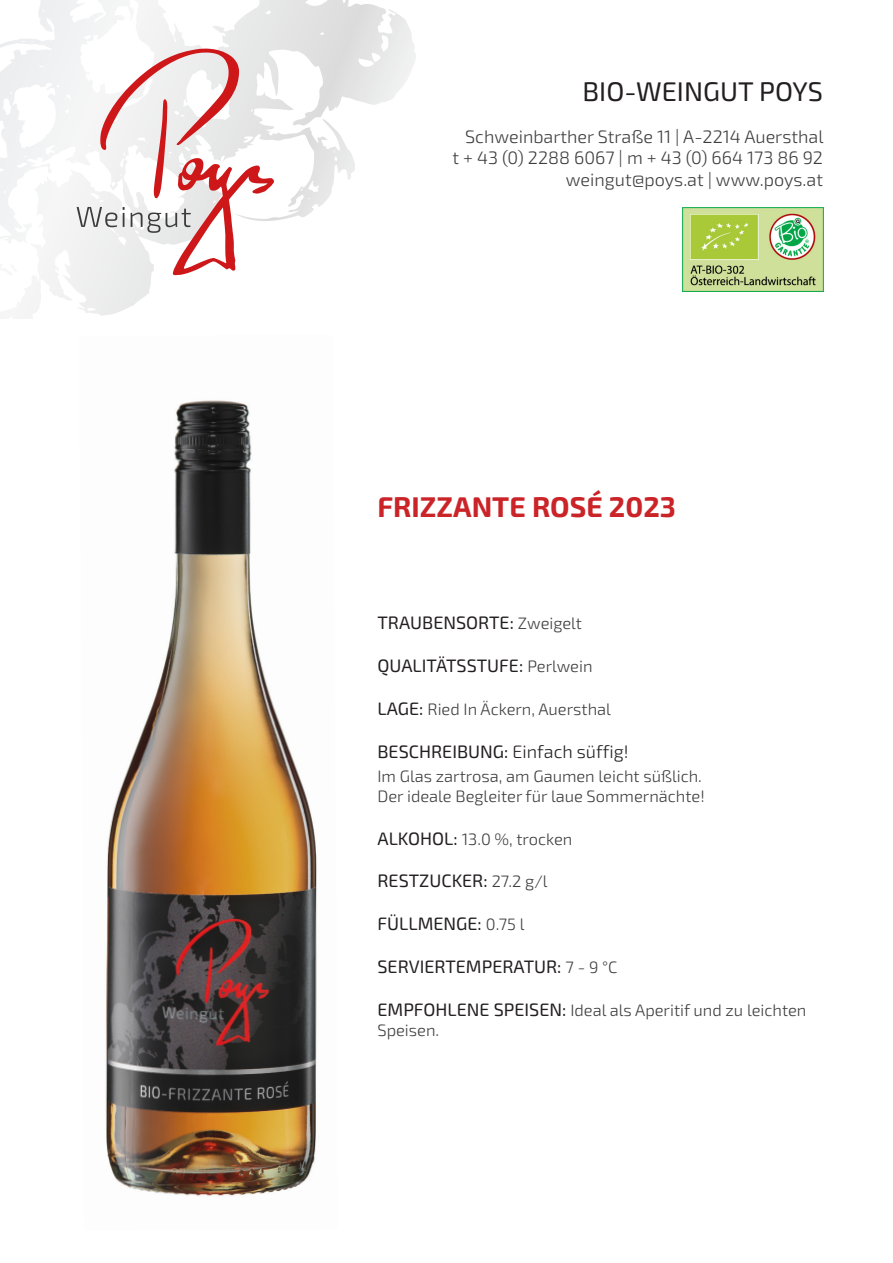
<style>
.page{position:relative;width:893px;height:1263px;background:#fff}
.page>*{position:absolute;margin:0;border:0;box-sizing:border-box;transform-origin:0 0}
.t1{font:700 28.5px "Exo 2";color:#ca2328}
.t2{font:27px "Exo 2";color:#231f20}
.t3{font:18px "Exo 2";color:#231f20}
.t4{font:300 18px "Exo 2";color:#3e3e3f}
.t5{font:300 18px "Exo 2";color:#231f20}
.t6{font:300 16.5px/19.8px "Exo 2";color:#3e3e3f}
.s1{font-weight:300;font-size:16.5px;color:#3e3e3f}
.s2{font-weight:400;font-size:18px;color:#231f20}
.s3{font-weight:400}
</style>
<div class="page">
<img style="left:105px;top:400px;width:212px;height:796px">
<svg style="left:77px;top:48px;width:278px;height:227px"></svg>
<img style="left:682px;top:208px;width:141px;height:84px">
<p class="t2" style="left:582px;top:76px;width:242px">BIO-WEINGUT POYS</p>
<p class="t4" style="left:465px;top:126px;width:360px">Schweinbarther Straße 11 | A-2214 Auersthal</p>
<p class="t4" style="left:452px;top:148px;width:372px">t + 43 (0) 2288 6067 | m + 43 (0) 664 173 86 92</p>
<p class="t4" style="left:566px;top:169px;width:259px">weingut@poys.at | www.poys.at</p>
<p class="t1" style="left:377px;top:490px;width:300px">FRIZZANTE ROSÉ 2023</p>
<p class="t3" style="left:377px;top:612px;width:206px">TRAUBENSORTE: <span class="s1">Zweigelt</span></p>
<p class="t3" style="left:377px;top:655px;width:217px">QUALITÄTSSTUFE: <span class="s1">Perlwein</span></p>
<p class="t6" style="left:377px;top:700px;width:235px"><span class="s2">LAGE:</span> Ried In Äckern, Auersthal</p>
<p class="t5" style="left:377px;top:741px;width:253px"><span class="s3">BESCHREIBUNG:</span> Einfach süffig!</p>
<p class="t6" style="left:377px;top:766px;width:329px">Im Glas zartrosa, am Gaumen leicht süßlich.<br>Der ideale Begleiter für laue Sommernächte!</p>
<p class="t6" style="left:377px;top:829px;width:196px"><span class="s2">ALKOHOL:</span> 13.0 %, trocken</p>
<p class="t3" style="left:377px;top:870px;width:171px">RESTZUCKER: <span class="s1">27.2 g/l</span></p>
<p class="t3" style="left:377px;top:913px;width:148px">FÜLLMENGE: <span class="s1">0.75 l</span></p>
<p class="t3" style="left:377px;top:956px;width:242px">SERVIERTEMPERATUR: <span class="s1">7 - 9 °C</span></p>
<p class="t6" style="left:377px;top:1001px;width:430px"><span class="s2">EMPFOHLENE SPEISEN:</span> Ideal als Aperitif und zu leichten<br>Speisen.</p>
</div>
